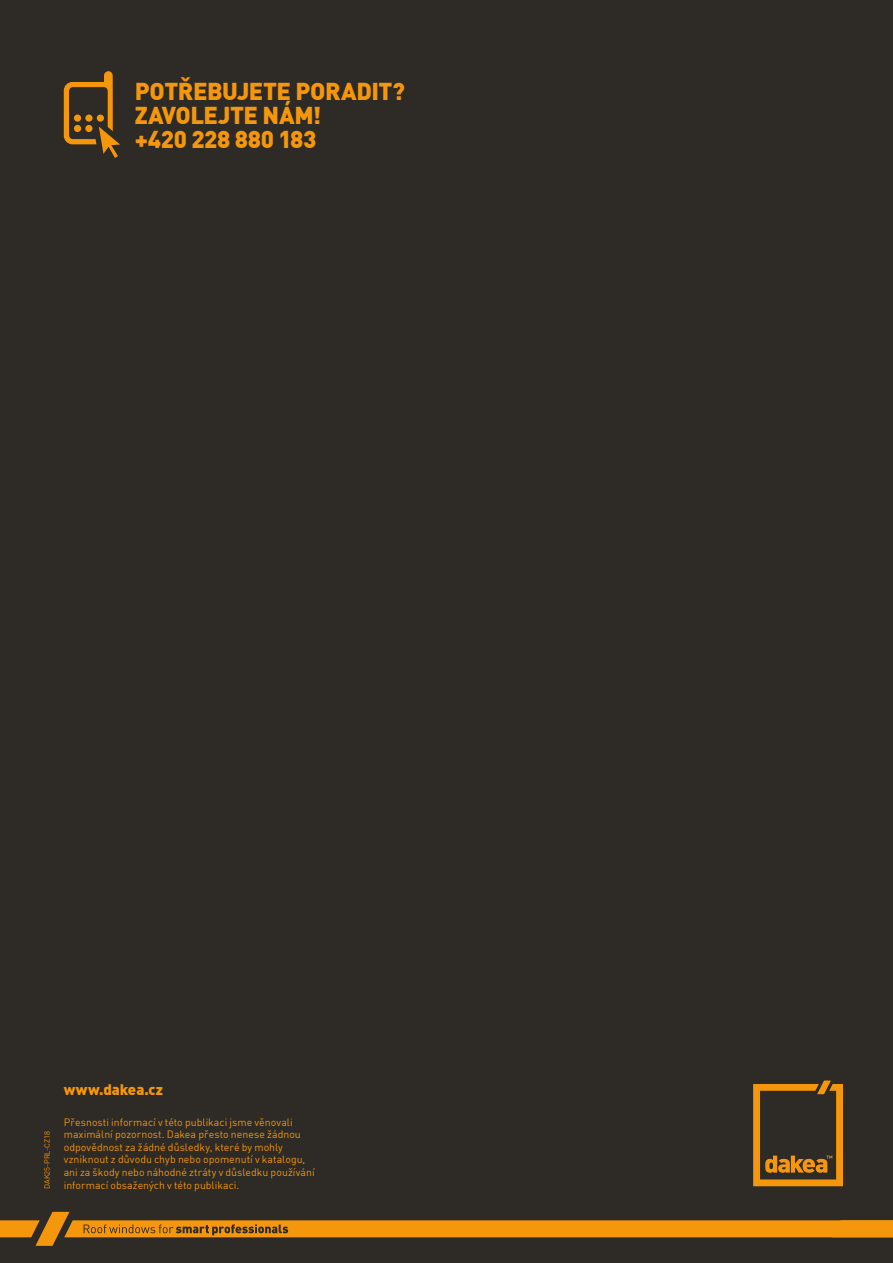
<style>
.page{position:relative;width:893px;height:1263px;background:#2e2a25}
.page>*{position:absolute;margin:0;border:0;box-sizing:border-box;transform-origin:0 0}
.t1{font:900 23.85px/23.9px "DIN Offc Pro";letter-spacing:-.02em;color:#f4970c}
.t2{font:900 15px "DIN Offc Pro";letter-spacing:-.005em;color:#f4970c}
.t3{font:10.5px/12.6px "DIN Offc Pro";letter-spacing:.005em;color:#f4970c}
.t4{font:7.5px "DIN Offc Pro";letter-spacing:-.02em;color:#f4970c}
</style>
<div class="page">
<svg style="left:753px;top:1080px;width:90px;height:106px"></svg>
<svg style="left:0;top:1212px;width:893px;height:34px"></svg>
<svg style="left:64px;top:71px;width:56px;height:87px"></svg>
<h1 class="t1" style="left:135px;top:76px;width:272px">POTŘEBUJETE PORADIT?<br>ZAVOLEJTE NÁM!<br>+420 228 880 183</h1>
<p class="t4" style="left:41px;top:1188px;width:59px;rotate:-90deg">DAK25-PRL-CZ18</p>
<h2 class="t2" style="left:64px;top:1077px;width:101px">www.dakea.cz</h2>
<p class="t3" style="left:64px;top:1114px;width:252px">Přesnosti informací v této publikaci jsme věnovali maximální pozornost. Dakea přesto nenese žádnou odpovědnost za žádné důsledky, které by mohly vzniknout z důvodu chyb nebo opomenutí v katalogu, ani za škody nebo náhodné ztráty v důsledku používání</p>
<p class="t3" style="left:64px;top:1177px;width:177px">informací obsažených v této publikaci.</p>
</div>
